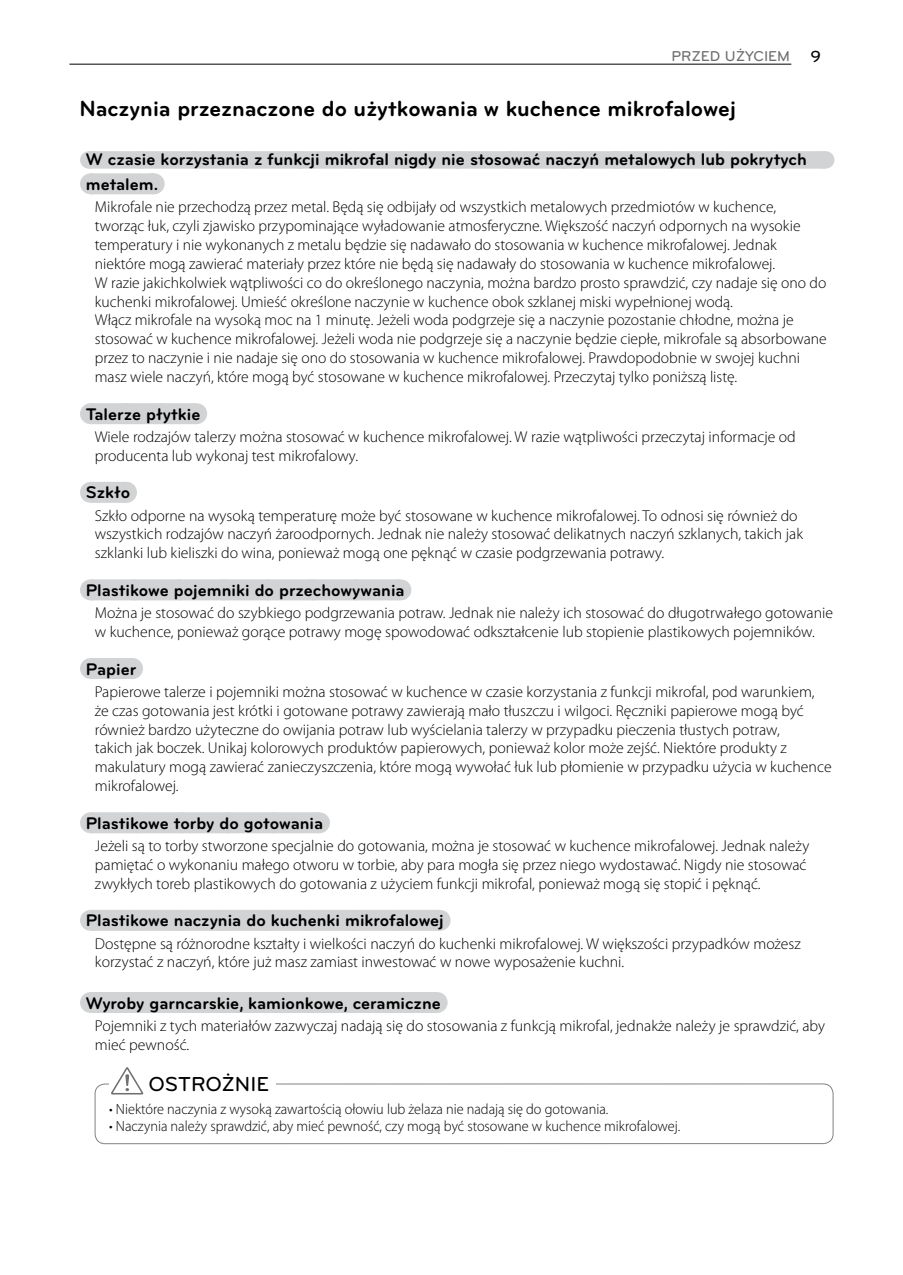
<style>
.page{position:relative;width:903px;height:1275px;background:#fff}
.page>*{position:absolute;margin:0;border:0;box-sizing:border-box;transform-origin:0 0}
.t1{font:700 22.75px "Bryant LG";color:#000}
.t2{font:500 21px "Bryant LG";color:#000}
.t3{font:700 17.5px/24.5px "Bryant LG";color:#000}
.t4{font:500 16.62px "Bryant LG";color:#000}
.t5{font:300 15.75px/18.9px "Myriad Pro";color:#000}
.t6{font:300 14.88px "Myriad Pro";color:#000;scale:.96 1}
.t7{font:500 14.88px "Bryant LG";color:#6d6f71}
</style>
<div class="page">
<div style="left:89px;top:151px;width:736px;height:18px;background:#d1d3d4"></div>
<svg style="left:825px;top:151px;width:1px;height:18px"></svg>
<div style="left:90px;top:173px;width:63px;height:21px;background:#d1d3d4"></div>
<svg style="left:89px;top:173px;width:1px;height:21px"></svg>
<svg style="left:122px;top:168px;width:676px;height:26px"></svg>
<div style="left:90px;top:403px;width:106px;height:21px;background:#d1d3d4"></div>
<svg style="left:196px;top:403px;width:1px;height:21px"></svg>
<div style="left:90px;top:482px;width:36px;height:21px;background:#d1d3d4"></div>
<svg style="left:126px;top:482px;width:1px;height:21px"></svg>
<div style="left:90px;top:579px;width:310px;height:21px;background:#d1d3d4"></div>
<svg style="left:136px;top:579px;width:242px;height:1px"></svg>
<svg style="left:400px;top:579px;width:1px;height:21px"></svg>
<div style="left:90px;top:658px;width:42px;height:21px;background:#d1d3d4"></div>
<svg style="left:132px;top:658px;width:1px;height:21px"></svg>
<div style="left:90px;top:812px;width:228px;height:21px;background:#d1d3d4"></div>
<svg style="left:139px;top:812px;width:157px;height:1px"></svg>
<svg style="left:318px;top:812px;width:1px;height:21px"></svg>
<div style="left:90px;top:910px;width:349px;height:21px;background:#d1d3d4"></div>
<svg style="left:439px;top:910px;width:1px;height:21px"></svg>
<div style="left:90px;top:992px;width:346px;height:21px;background:#d1d3d4"></div>
<svg style="left:436px;top:992px;width:1px;height:21px"></svg>
<div style="left:95px;top:1083px;width:738px;height:61px;border:1px solid #808285;border-radius:10px"></div>
<div style="left:110px;top:1067px;width:166px;height:35px;background:#fff"></div>
<svg style="left:111px;top:1067px;width:32px;height:27px"></svg>
<hr style="left:69px;top:64px;width:722px;height:1px;background:#000">
<p class="t7" style="left:671px;top:47px;width:120px">PRZED UŻYCIEM</p>
<h1 class="t1" style="left:79px;top:95px;width:659px">N aczynia przeznaczone do użytkowania w kuchence mikrofalowej</h1>
<p class="t4" style="left:810px;top:46px;width:12px">9</p>
<p class="t3" style="left:86px;top:147px;width:722px">W czasie korzystania z funkcji mikrofal nigdy nie stosować naczyń metalowych lub pokrytych metalem.</p>
<p class="t5" style="left:95px;top:197px;width:733px">Mikrofale nie przechodzą przez metal. Będą się odbijały od wszystkich metalowych przedmiotów w kuchence, tworząc łuk, czyli zjawisko przypominające wyładowanie atmosferyczne. Większość naczyń odpornych na wysokie temperatury i nie wykonanych z metalu będzie się nadawało do stosowania w kuchence mikrofalowej. Jednak niektóre mogą zawierać materiały przez które nie będą się nadawały do stosowania w kuchence mikrofalowej.<br>W razie jakichkolwiek wątpliwości co do określonego naczynia, można bardzo prosto sprawdzić, czy nadaje się ono do kuchenki mikrofalowej. Umieść określone naczynie w kuchence obok szklanej miski wypełnionej wodą.<br>Włącz mikrofale na wysoką moc na 1 minutę. Jeżeli woda podgrzeje się a naczynie pozostanie chłodne, można je stosować w kuchence mikrofalowej. Jeżeli woda nie podgrzeje się a naczynie będzie ciepłe, mikrofale są absorbowane przez to naczynie i nie nadaje się ono do stosowania w kuchence mikrofalowej. Prawdopodobnie w swojej kuchni masz wiele naczyń, które mogą być stosowane w kuchence mikrofalowej. Przeczytaj tylko poniższą listę.</p>
<p class="t3" style="left:86px;top:402px;width:116px">Talerze płytkie</p>
<p class="t5" style="left:95px;top:427px;width:702px">Wiele rodzajów talerzy można stosować w kuchence mikrofalowej. W razie wątpliwości przeczytaj informacje od producenta lub wykonaj test mikrofalowy.</p>
<p class="t3" style="left:86px;top:480px;width:46px">Szkło</p>
<p class="t5" style="left:95px;top:506px;width:710px">Szkło odporne na wysoką temperaturę może być stosowane w kuchence mikrofalowej. To odnosi się również do wszystkich rodzajów naczyń żaroodpornych. Jednak nie należy stosować delikatnych naczyń szklanych, takich jak szklanki lub kieliszki do wina, ponieważ mogą one pęknąć w czasie podgrzewania potrawy.</p>
<p class="t3" style="left:86px;top:578px;width:320px">Plastikowe pojemniki do przechowywania</p>
<p class="t5" style="left:95px;top:603px;width:740px">Można je stosować do szybkiego podgrzewania potraw. Jednak nie należy ich stosować do długotrwałego gotowanie w kuchence, ponieważ gorące potrawy mogę spowodować odkształcenie lub stopienie plastikowych pojemników.</p>
<p class="t3" style="left:86px;top:657px;width:52px">Papier</p>
<p class="t5" style="left:95px;top:682px;width:738px">Papierowe talerze i pojemniki można stosować w kuchence w czasie korzystania z funkcji mikrofal, pod warunkiem, że czas gotowania jest krótki i gotowane potrawy zawierają mało tłuszczu i wilgoci. Ręczniki papierowe mogą być również bardzo użyteczne do owijania potraw lub wyścielania talerzy w przypadku pieczenia tłustych potraw,<br>takich jak boczek. Unikaj kolorowych produktów papierowych, ponieważ kolor może zejść. Niektóre produkty z makulatury mogą zawierać zanieczyszczenia, które mogą wywołać łuk lub płomienie w przypadku użycia w kuchence mikrofalowej.</p>
<p class="t3" style="left:86px;top:811px;width:239px">Plastikowe torby do gotowania</p>
<p class="t5" style="left:95px;top:836px;width:716px">Jeżeli są to torby stworzone specjalnie do gotowania, można je stosować w kuchence mikrofalowej. Jednak należy pamiętać o wykonaniu małego otworu w torbie, aby para mogła się przez niego wydostawać. Nigdy nie stosować zwykłych toreb plastikowych do gotowania z użyciem funkcji mikrofal, ponieważ mogą się stopić i pęknąć.</p>
<p class="t3" style="left:86px;top:908px;width:360px">Plastikowe naczynia do kuchenki mikrofalowej</p>
<p class="t5" style="left:95px;top:934px;width:707px">Dostępne są różnorodne kształty i wielkości naczyń do kuchenki mikrofalowej. W większości przypadków możesz korzystać z naczyń, które już masz zamiast inwestować w nowe wyposażenie kuchni.</p>
<p class="t3" style="left:86px;top:991px;width:357px">Wyroby garncarskie, kamionkowe, ceramiczne</p>
<p class="t5" style="left:95px;top:1016px;width:732px">Pojemniki z tych materiałów zazwyczaj nadają się do stosowania z funkcją mikrofal, jednakże należy je sprawdzić, aby mieć pewność.</p>
<h2 class="t2" style="left:148px;top:1071px;width:122px">OSTROŻNIE</h2>
<p class="t6" style="left:109px;top:1100px;width:521px">• Niektóre naczynia z wysoką zawartością ołowiu lub żelaza nie nadają się do gotowania.</p>
<p class="t6" style="left:109px;top:1117px;width:596px">• Naczynia należy sprawdzić, aby mieć pewność, czy mogą być stosowane w kuchence mikrofalowej.</p>
</div>
